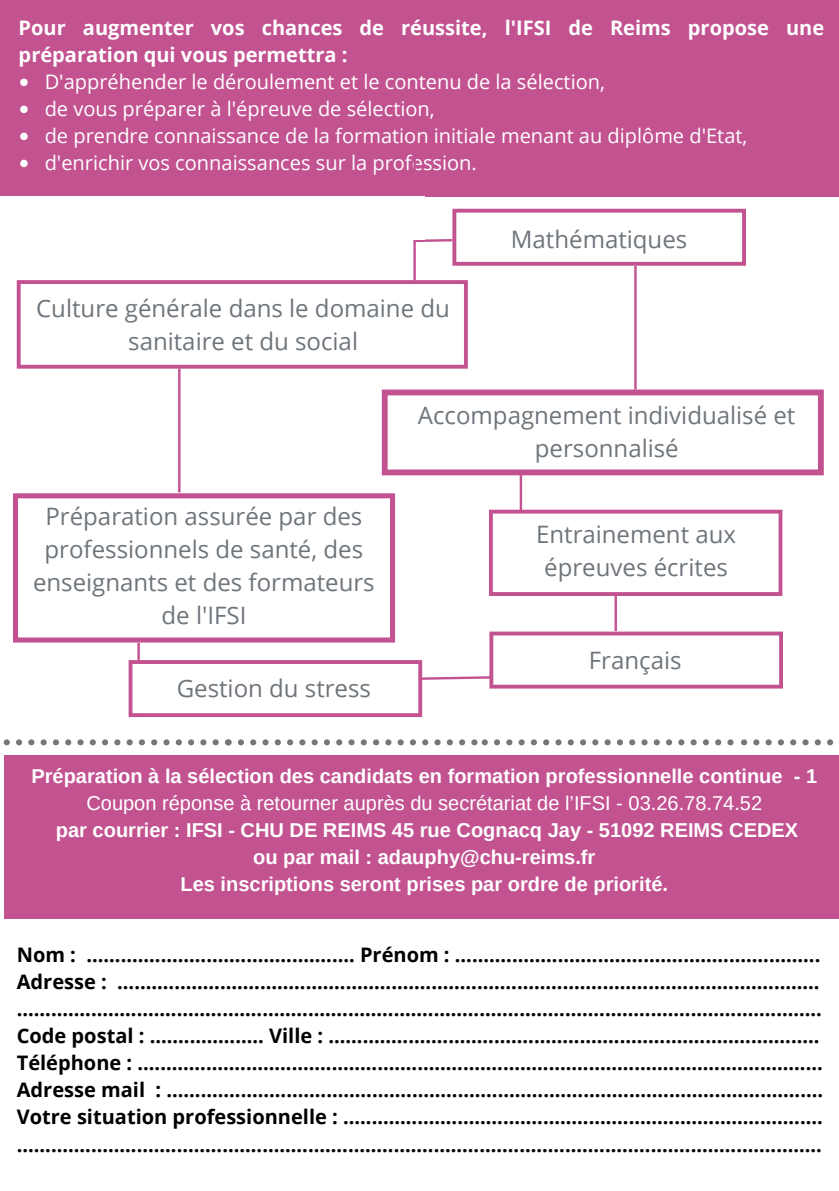
<style>
.page{position:relative;width:839px;height:1191px;background:#fff}
.page>*{position:absolute;margin:0;border:0;box-sizing:border-box;transform-origin:0 0}
.t1{font:24px/33px "Open Sans";color:#6e757b;text-align:center}
.t2{font:700 20px "Open Sans";color:#000}
.t3{font:700 20px "Arimo";color:#fff}
.t4{font:20px "Open Sans";color:#fff}
.t5{font:700 20px/27px "Open Sans";color:#fff}
.t6{font:20px "Arimo";color:#fff}
</style>
<div class="page">
<div style="left:4px;top:755px;width:834px;height:163px;background:#c35291"></div>
<svg style="left:3px;top:739px;width:730px;height:6px"></svg>
<svg style="left:741px;top:739px;width:93px;height:6px"></svg>
<div style="left:0;top:0;width:838px;height:197px;background:#c35291"></div>
<svg style="left:20px;top:79px;width:8px;height:7px"></svg>
<svg style="left:20px;top:106px;width:8px;height:7px"></svg>
<svg style="left:20px;top:133px;width:8px;height:7px"></svg>
<svg style="left:20px;top:160px;width:8px;height:7px"></svg>
<svg style="left:17px;top:280px;width:112px;height:89px"></svg>
<svg style="left:13px;top:493px;width:116px;height:150px"></svg>
<div style="left:0;top:196px;width:424px;height:44px;background:#fff"></div>
<svg style="left:129px;top:196px;width:694px;height:521px"></svg>
<p class="t5" style="left:19px;top:14px;width:807px">Pour augmenter vos chances de réussite, l'IFSI de Reims propose une préparation qui vous permettra :</p>
<p class="t4" style="left:45px;top:68px;width:562px">D'appréhender le déroulement et le contenu de la sélection,</p>
<p class="t4" style="left:45px;top:95px;width:391px">de vous préparer à l'épreuve de sélection,</p>
<p class="t4" style="left:45px;top:122px;width:704px">de prendre connaissance de la formation initiale menant au diplôme d'Etat,</p>
<p class="t4" style="left:45px;top:149px;width:433px">d'enrichir vos connaissances sur la profession.</p>
<p class="t1" style="left:36px;top:291px;width:415px">Culture générale dans le domaine du sanitaire et du social</p>
<p class="t1" style="left:511px;top:223px;width:178px">Mathématiques</p>
<p class="t1" style="left:33px;top:499px;width:343px">Préparation assurée par des professionnels de santé, des enseignants et des formateurs de l'IFSI</p>
<p class="t1" style="left:177px;top:671px;width:196px">Gestion du stress</p>
<p class="t1" style="left:418px;top:399px;width:379px">Accompagnement individualisé et personnalisé</p>
<p class="t1" style="left:536px;top:518px;width:201px">Entrainement aux épreuves écrites</p>
<p class="t1" style="left:589px;top:643px;width:94px">Français</p>
<p class="t3" style="left:31px;top:765px;width:787px">Préparation à la sélection des candidats en formation professionnelle continue - 1</p>
<p class="t6" style="left:86px;top:792px;width:677px">Coupon réponse à retourner auprès du secrétariat de l’IFSI - 03.26.78.74.52</p>
<p class="t3" style="left:56px;top:819px;width:743px">par courrier : IFSI - CHU DE REIMS 45 rue Cognacq Jay - 51092 REIMS CEDEX</p>
<p class="t3" style="left:253px;top:846px;width:344px">ou par mail : adauphy@chu-reims.fr</p>
<p class="t3" style="left:180px;top:873px;width:489px">Les inscriptions seront prises par ordre de priorité.</p>
<p class="t2" style="left:17px;top:941px;width:805px">Nom : ............................................... Prénom : ................................................................</p>
<p class="t2" style="left:17px;top:968px;width:804px">Adresse : ...........................................................................................................................</p>
<p class="t2" style="left:17px;top:995px;width:806px">.............................................................................................................................................</p>
<p class="t2" style="left:17px;top:1022px;width:804px">Code postal : .................... Ville : ......................................................................................</p>
<p class="t2" style="left:17px;top:1049px;width:807px">Téléphone : ........................................................................................................................</p>
<p class="t2" style="left:17px;top:1076px;width:807px">Adresse mail : ...................................................................................................................</p>
<p class="t2" style="left:17px;top:1103px;width:807px">Votre situation professionnelle : ....................................................................................</p>
<p class="t2" style="left:17px;top:1130px;width:806px">.............................................................................................................................................</p>
</div>
